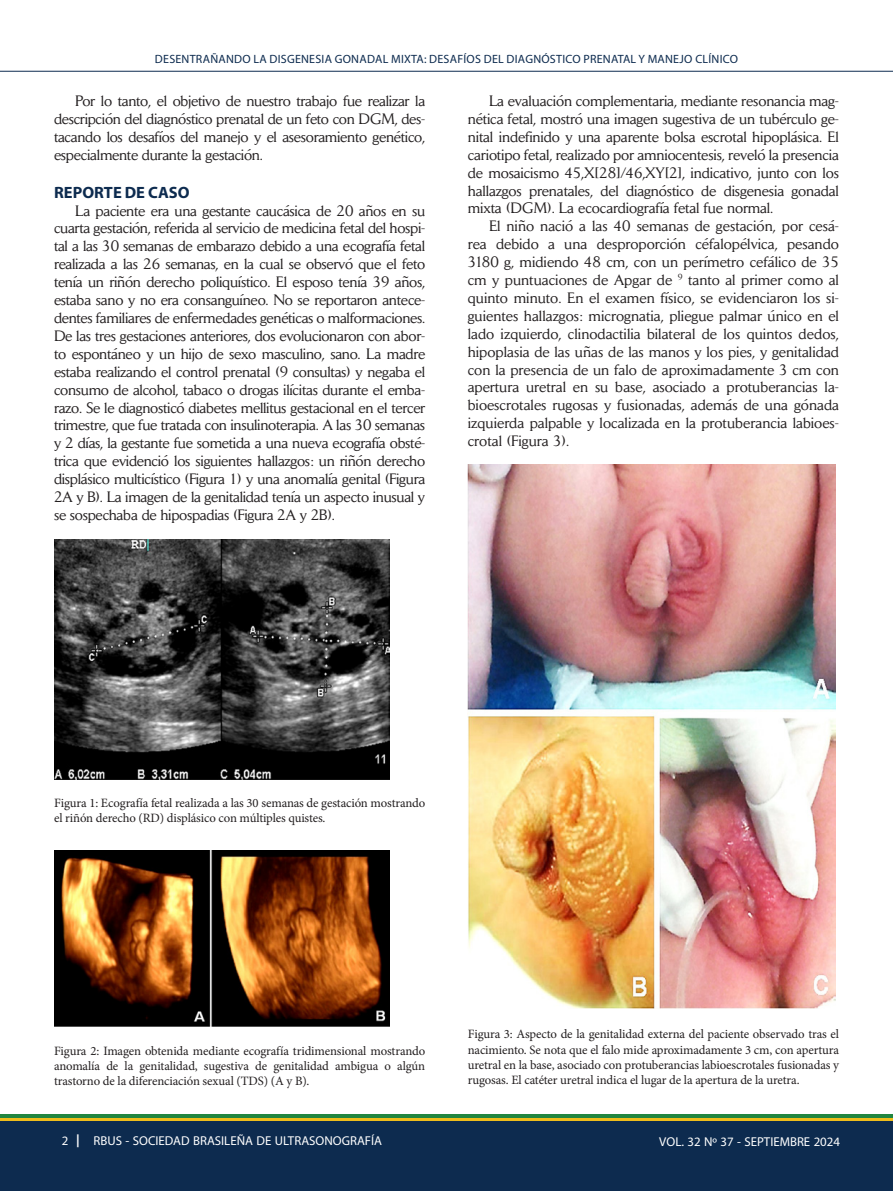
<style>
.page{position:relative;width:893px;height:1191px;background:#fff}
.page>*{position:absolute;margin:0;border:0;box-sizing:border-box;transform-origin:0 0}
.t1{font:18px "Myriad Arabic";color:#fff}
.t2{font:700 16.35px "Myriad Pro";color:#0d2b4f}
.t3{font:14.85px/17.9px "Daily News";letter-spacing:-.01em;color:#231f20;text-align:justify}
.t4{font:12.75px/15.3px "Minion Pro";letter-spacing:-.01em;color:#231f20;text-align:justify}
.t5{font:12px "Myriad Pro";letter-spacing:.02em;color:#0d2b4f}
.s1{font-weight:700}
</style>
<div class="page">
<div style="left:0;top:1120px;width:893px;height:71px;background:#0d2b4f"></div>
<hr style="left:0;top:1117px;width:893px;height:3px;background:#eebc1b">
<hr style="left:0;top:1114px;width:893px;height:3px;background:#208540">
<hr style="left:0;top:71px;width:893px;height:1px;background:#0d2b4f">
<img style="left:54px;top:539px;width:336px;height:240px">
<img style="left:54px;top:850px;width:336px;height:176px">
<img style="left:468px;top:464px;width:368px;height:544px">
<p class="t5" style="left:155px;top:51px;width:585px">DESENTRAÑANDO LA DISGENESIA GONADAL MIXTA: DESAFÍOS DEL DIAGNÓSTICO PRENATAL Y MANEJO CLÍNICO</p>
<p class="t3" style="left:54px;top:92px;width:373px;text-indent:21px">Por lo tanto, el objetivo de nuestro trabajo fue realizar la descripción del diagnóstico prenatal de un feto con DGM, des&shy;tacando los desafíos del manejo y el asesoramiento genético, especialmente durante la gestación.</p>
<p class="t2" style="left:54px;top:181px;width:137px">REPORTE DE CASO</p>
<p class="t3" style="left:54px;top:201px;width:373px;text-indent:21px">La paciente era una gestante caucásica de 20 años en su cuarta gestación, referida al servicio de medicina fetal del hospi&shy;tal a las 30 semanas de embarazo debido a una ecografía fetal realizada a las 26 semanas, en la cual se observó que el feto tenía un riñón derecho poliquístico. El esposo tenía 39 años, estaba sano y no era consanguíneo. No se reportaron antece&shy;dentes familiares de enfermedades genéticas o malformaciones.<br>De las tres gestaciones anteriores, dos evolucionaron con abor&shy;to espontáneo y un hijo de sexo masculino, sano. La madre estaba realizando el control prenatal (9 consultas) y negaba el consumo de alcohol, tabaco o drogas ilícitas durante el emba&shy;razo. Se le diagnosticó diabetes mellitus gestacional en el tercer trimestre, que fue tratada con insulinoterapia. A las 30 semanas y 2 días, la gestante fue sometida a una nueva ecografía obsté&shy;trica que evidenció los siguientes hallazgos: un riñón derecho displásico multicístico (Figura 1) y una anomalía genital (Figura 2A y B). La imagen de la genitalidad tenía un aspecto inusual y se sospechaba de hipospadias (Figura 2A y 2B).</p>
<p class="t3" style="left:468px;top:92px;width:373px;text-indent:21px">La evaluación complementaria, mediante resonancia mag&shy;nética fetal, mostró una imagen sugestiva de un tubérculo ge&shy;nital indefinido y una aparente bolsa escrotal hipoplásica. El cariotipo fetal, realizado por amniocentesis, reveló la presencia de mosaicismo 45,X[28]/46,XY[2], indicativo, junto con los hallazgos prenatales, del diagnóstico de disgenesia gonadal mixta (DGM). La ecocardiografía fetal fue normal.</p>
<p class="t3" style="left:468px;top:217px;width:373px;text-indent:21px">El niño nació a las 40 semanas de gestación, por cesá&shy;rea debido a una desproporción céfalopélvica, pesando 3180 g, midiendo 48 cm, con un perímetro cefálico de 35 cm y puntuaciones de Apgar de <sup>9</sup> tanto al primer como al quinto minuto. En el examen físico, se evidenciaron los si&shy;guientes hallazgos: micrognatia, pliegue palmar único en el lado izquierdo, clinodactilia bilateral de los quintos dedos, hipoplasia de las uñas de las manos y los pies, y genitalidad con la presencia de un falo de aproximadamente 3 cm con apertura uretral en su base, asociado a protuberancias la&shy;bioescrotales rugosas y fusionadas, además de una gónada izquierda palpable y localizada en la protuberancia labioes&shy;crotal (Figura 3).</p>
<p class="t4" style="left:54px;top:795px;width:373px">Figura 1: Ecografía fetal realizada a las 30 semanas de gestación mostrando el riñón derecho (RD) displásico con múltiples quistes.</p>
<p class="t4" style="left:54px;top:1043px;width:373px">Figura 2: Imagen obtenida mediante ecografía tridimensional mostrando anomalía de la genitalidad, sugestiva de genitalidad ambigua o algún trastorno de la diferenciación sexual (TDS) (A y B).</p>
<p class="t4" style="left:468px;top:1026px;width:373px">Figura 3: Aspecto de la genitalidad externa del paciente observado tras el nacimiento. Se nota que el falo mide aproximadamente 3 cm, con apertura uretral en la base, asociado con protuberancias labioescrotales fusionadas y rugosas. El catéter uretral indica el lugar de la apertura de la uretra.</p>
<p class="t1" style="left:62px;top:1128px;width:322px">2 <span class="s1">|</span> RBUS - SOCIEDAD BRASILEÑA DE ULTRASONOGRAFÍA</p>
<p class="t1" style="left:659px;top:1129px;width:182px">VOL. 32 Nº 37 - SEPTIEMBRE 2024</p>
</div>
